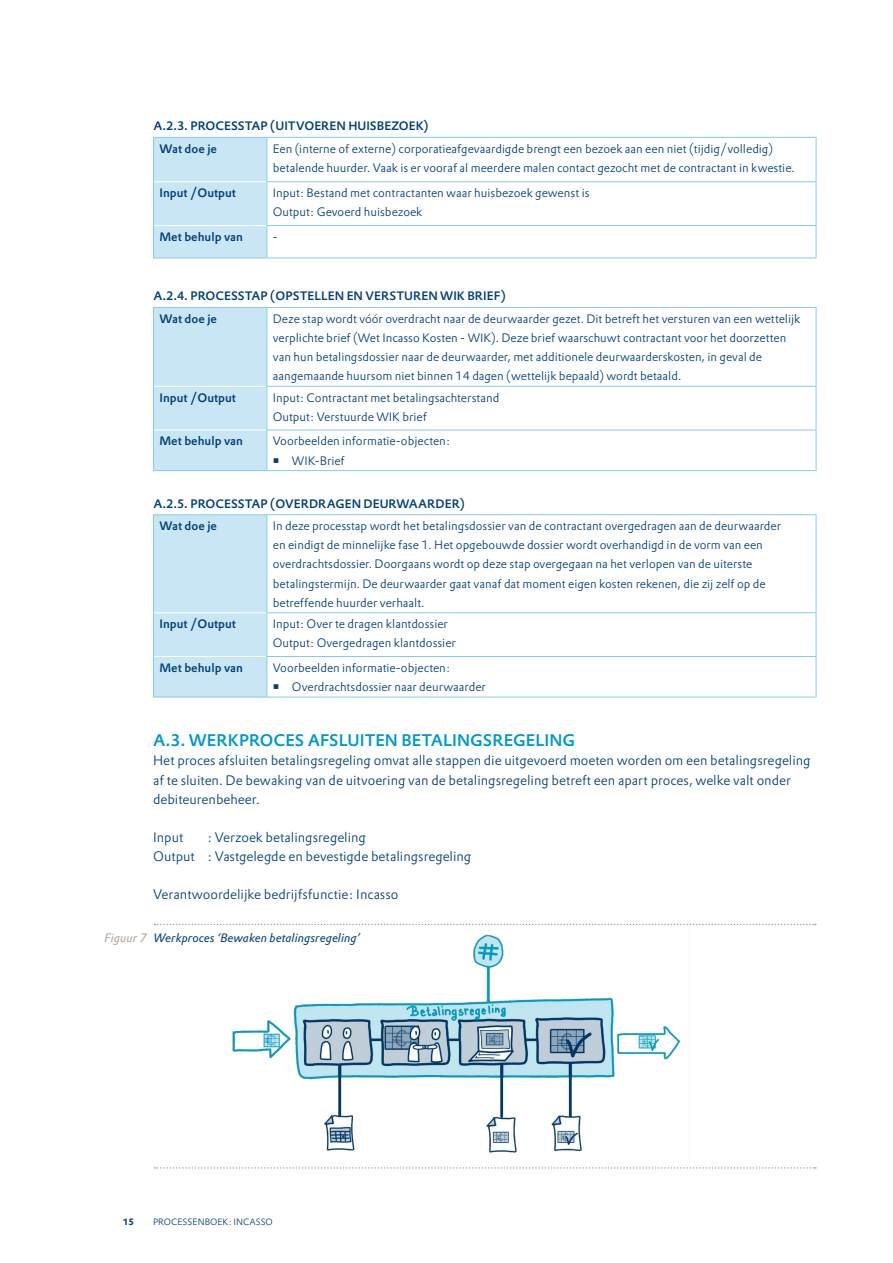
<style>
.page{position:relative;width:893px;height:1263px;background:#fff}
.page>*{position:absolute;margin:0;border:0;box-sizing:border-box;transform-origin:0 0}
.t1{font:500 16.5px "DTL Prokyon TOT";color:#0098cd}
.t2{font:300 13.5px/19.2px "DTL Prokyon TOT";color:#004079}
.t3{font:300 12px/19.2px "DTL Prokyon TOT";color:#004079}
.t4{font:500 12px/22.5px "DTL Prokyon TOT";color:#004079}
.t5{font:italic 12px "DTL Prokyon TOT";color:#004079}
.t6{font:300 9px "DTL Prokyon TOT";color:#004079}
.t7{font:700 9px "DTL Prokyon TOT";color:#004079}
.s1{color:#b2a39b}
</style>
<div class="page">
<div style="left:154px;top:138px;width:112px;height:120px;background:#c9e6f5"></div>
<svg style="left:267px;top:138px;width:549px;height:120px"></svg>
<div style="left:267px;top:182px;width:549px;height:44px;background:#fff"></div>
<hr style="left:154px;top:181px;width:112px;height:1px;background:#fff">
<hr style="left:154px;top:225px;width:112px;height:1px;background:#fff">
<hr style="left:153px;top:138px;width:1px;height:44px;background:#85cbe9">
<hr style="left:816px;top:138px;width:1px;height:43px;background:#85cbe9">
<hr style="left:153px;top:182px;width:1px;height:44px;background:#85cbe9">
<hr style="left:816px;top:182px;width:1px;height:43px;background:#85cbe9">
<hr style="left:153px;top:226px;width:1px;height:32px;background:#85cbe9">
<hr style="left:816px;top:226px;width:1px;height:32px;background:#85cbe9">
<hr style="left:153px;top:258px;width:114px;height:1px;background:#85cbe9">
<hr style="left:153px;top:137px;width:114px;height:1px;background:#85cbe9">
<hr style="left:267px;top:137px;width:549px;height:1px;background:#85cbe9">
<hr style="left:266px;top:138px;width:1px;height:43px;background:#85cbe9">
<hr style="left:266px;top:181px;width:550px;height:1px;background:#85cbe9">
<hr style="left:266px;top:182px;width:1px;height:43px;background:#85cbe9">
<hr style="left:266px;top:225px;width:550px;height:1px;background:#85cbe9">
<hr style="left:266px;top:226px;width:1px;height:32px;background:#85cbe9">
<hr style="left:267px;top:258px;width:549px;height:1px;background:#85cbe9">
<div style="left:154px;top:308px;width:112px;height:162px;background:#c9e6f5"></div>
<svg style="left:267px;top:308px;width:549px;height:162px"></svg>
<div style="left:267px;top:386px;width:549px;height:44px;background:#fff"></div>
<hr style="left:154px;top:386px;width:112px;height:1px;background:#fff">
<hr style="left:154px;top:430px;width:112px;height:1px;background:#fff">
<hr style="left:153px;top:308px;width:1px;height:78px;background:#85cbe9">
<hr style="left:816px;top:308px;width:1px;height:78px;background:#85cbe9">
<hr style="left:153px;top:386px;width:1px;height:44px;background:#85cbe9">
<hr style="left:816px;top:387px;width:1px;height:43px;background:#85cbe9">
<hr style="left:153px;top:430px;width:1px;height:40px;background:#85cbe9">
<hr style="left:816px;top:430px;width:1px;height:40px;background:#85cbe9">
<hr style="left:153px;top:470px;width:114px;height:1px;background:#85cbe9">
<hr style="left:153px;top:307px;width:114px;height:1px;background:#85cbe9">
<hr style="left:267px;top:307px;width:549px;height:1px;background:#85cbe9">
<hr style="left:266px;top:308px;width:1px;height:78px;background:#85cbe9">
<hr style="left:266px;top:386px;width:550px;height:1px;background:#85cbe9">
<hr style="left:266px;top:387px;width:1px;height:43px;background:#85cbe9">
<hr style="left:266px;top:430px;width:550px;height:1px;background:#85cbe9">
<hr style="left:266px;top:430px;width:1px;height:40px;background:#85cbe9">
<hr style="left:267px;top:470px;width:549px;height:1px;background:#85cbe9">
<div style="left:154px;top:515px;width:112px;height:182px;background:#c9e6f5"></div>
<svg style="left:267px;top:515px;width:549px;height:182px"></svg>
<div style="left:267px;top:613px;width:549px;height:43px;background:#fff"></div>
<hr style="left:154px;top:612px;width:112px;height:1px;background:#fff">
<hr style="left:154px;top:656px;width:112px;height:1px;background:#fff">
<hr style="left:153px;top:515px;width:1px;height:98px;background:#85cbe9">
<hr style="left:816px;top:515px;width:1px;height:97px;background:#85cbe9">
<hr style="left:153px;top:613px;width:1px;height:43px;background:#85cbe9">
<hr style="left:816px;top:613px;width:1px;height:43px;background:#85cbe9">
<hr style="left:153px;top:656px;width:1px;height:41px;background:#85cbe9">
<hr style="left:816px;top:657px;width:1px;height:40px;background:#85cbe9">
<hr style="left:153px;top:697px;width:114px;height:1px;background:#85cbe9">
<hr style="left:153px;top:514px;width:114px;height:1px;background:#85cbe9">
<hr style="left:267px;top:514px;width:549px;height:1px;background:#85cbe9">
<hr style="left:266px;top:515px;width:1px;height:97px;background:#85cbe9">
<hr style="left:266px;top:612px;width:550px;height:1px;background:#85cbe9">
<hr style="left:266px;top:613px;width:1px;height:43px;background:#85cbe9">
<hr style="left:266px;top:656px;width:550px;height:1px;background:#85cbe9">
<hr style="left:266px;top:657px;width:1px;height:40px;background:#85cbe9">
<hr style="left:267px;top:697px;width:549px;height:1px;background:#85cbe9">
<img style="left:214px;top:923px;width:477px;height:230px">
<svg style="left:155px;top:924px;width:661px;height:1px"></svg>
<svg style="left:155px;top:1167px;width:661px;height:2px"></svg>
<svg style="left:274px;top:458px;width:4px;height:5px"></svg>
<svg style="left:274px;top:684px;width:4px;height:5px"></svg>
<p class="t4" style="left:159px;top:115px;width:271px;text-indent:-6px">A.2.3. PROCESSTAP (UITVOEREN HUISBEZOEK)<br>Wat doe je</p>
<p class="t3" style="left:273px;top:139px;width:523px">Een (interne of externe) corporatieafgevaardigde brengt een bezoek aan een niet (tijdig/volledig) betalende huurder. Vaak is er vooraf al meerdere malen contact gezocht met de contractant in kwestie.</p>
<p class="t4" style="left:159px;top:182px;width:78px">Input /Output</p>
<p class="t3" style="left:273px;top:183px;width:318px">Input: Bestand met contractanten waar huisbezoek gewenst is<br>Output: Gevoerd huisbezoek</p>
<p class="t4" style="left:159px;top:225px;width:85px">Met behulp van</p>
<p class="t3" style="left:273px;top:227px;width:6px">-</p>
<p class="t4" style="left:159px;top:285px;width:348px;text-indent:-6px">A.2.4. PROCESSTAP (OPSTELLEN EN VERSTUREN WIK BRIEF)<br>Wat doe je</p>
<p class="t3" style="left:273px;top:309px;width:529px">Deze stap wordt vóór overdracht naar de deurwaarder gezet. Dit betreft het versturen van een wettelijk verplichte brief (Wet Incasso Kosten - WIK). Deze brief waarschuwt contractant voor het doorzetten van hun betalingsdossier naar de deurwaarder, met additionele deurwaarderskosten, in geval de aangemaande huursom niet binnen 14 dagen (wettelijk bepaald) wordt betaald.</p>
<p class="t4" style="left:159px;top:386px;width:78px">Input /Output</p>
<p class="t3" style="left:273px;top:388px;width:228px">Input: Contractant met betalingsachterstand<br>Output: Verstuurde WIK brief</p>
<p class="t4" style="left:159px;top:430px;width:85px">Met behulp van</p>
<p class="t3" style="left:292px;top:431px;width:160px;text-indent:-19px">Voorbeelden informatie-objecten:<br>WIK-Brief</p>
<p class="t4" style="left:159px;top:492px;width:307px;text-indent:-6px">A.2.5. PROCESSTAP (OVERDRAGEN DEURWAARDER)<br>Wat doe je</p>
<p class="t3" style="left:273px;top:516px;width:510px">In deze processtap wordt het betalingsdossier van de contractant overgedragen aan de deurwaarder en eindigt de minnelijke fase 1. Het opgebouwde dossier wordt overhandigd in de vorm van een overdrachtsdossier. Doorgaans wordt op deze stap overgegaan na het verlopen van de uiterste betalingstermijn. De deurwaarder gaat vanaf dat moment eigen kosten rekenen, die zij zelf op de betreffende huurder verhaalt.</p>
<p class="t4" style="left:159px;top:612px;width:78px">Input /Output</p>
<p class="t3" style="left:273px;top:614px;width:185px">Input: Over te dragen klantdossier<br>Output: Overgedragen klantdossier</p>
<p class="t4" style="left:159px;top:656px;width:85px">Met behulp van</p>
<p class="t3" style="left:292px;top:658px;width:196px;text-indent:-19px">Voorbeelden informatie-objecten:<br>Overdrachtsdossier naar deurwaarder</p>
<h1 class="t1" style="left:153px;top:730px;width:424px">A.3. WERKPROCES AFSLUITEN BETALINGSREGELING</h1>
<p class="t2" style="left:153px;top:751px;width:659px">Het proces afsluiten betalingsregeling omvat alle stappen die uitgevoerd moeten worden om een betalingsregeling af te sluiten. De bewaking van de uitvoering van de betalingsregeling betreft een apart proces, welke valt onder debiteurenbeheer.</p>
<p class="t2" style="left:153px;top:827px;width:32px">Input</p>
<p class="t2" style="left:153px;top:827px;width:320px;text-indent:54px">: Verzoek betalingsregeling<br>Output : Vastgelegde en bevestigde betalingsregeling</p>
<p class="t2" style="left:153px;top:885px;width:247px">Verantwoordelijke bedrijfsfunctie: Incasso</p>
<p class="t5" style="left:105px;top:930px;width:257px"><span class="s1">Figuur 7</span> Werkproces ‘Bewaken betalingsregeling’</p>
<p class="t7" style="left:123px;top:1215px;width:12px">15</p>
<p class="t6" style="left:153px;top:1216px;width:121px">PROCESSENBOEK: INCASSO</p>
</div>
